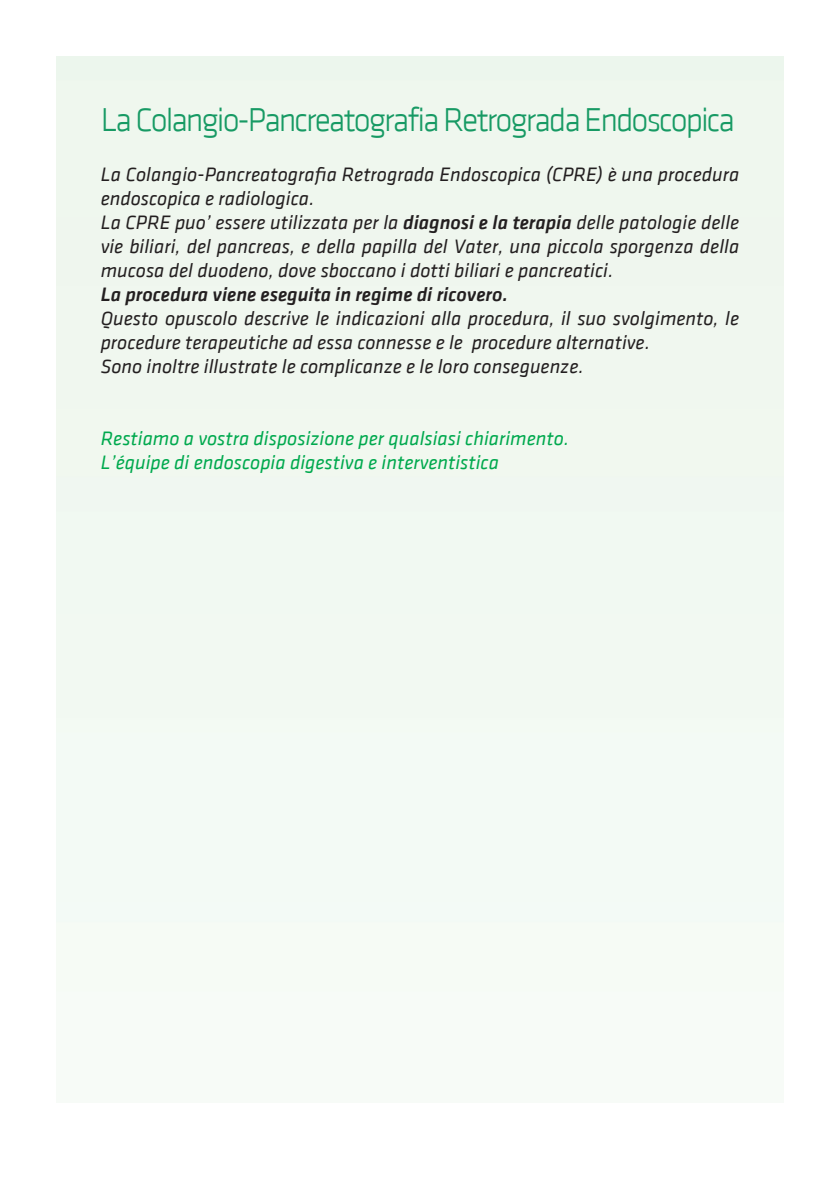
<style>
.page{position:relative;width:840px;height:1191px;background:#fff}
.page>*{position:absolute;margin:0;border:0;box-sizing:border-box;transform-origin:0 0}
.t1{font:300 34px "KLAVIKA";letter-spacing:-.06em;color:#179a64}
.t2{font:italic 20px/24px "KLAVIKA";color:#231f20}
.t3{font:italic 20px "KLAVIKA";color:#00a94e}
.t4{font:italic 500 20px "KLAVIKA";color:#231f20}
.s1{font-weight:500}
</style>
<div class="page">
<p class="t1" style="left:101px;top:102px;width:635px">La Colangio-Pancreatografia Retrograda Endoscopica</p>
<p class="t2" style="left:101px;top:163px;width:639px">La Colangio-Pancreatografia Retrograda Endoscopica (CPRE) è una procedura endoscopica e radiologica.</p>
<p class="t2" style="left:101px;top:211px;width:639px;text-align:justify">La CPRE puo’ essere utilizzata per la <span class="s1">diagnosi e la terapia</span> delle patologie delle vie biliari, del pancreas, e della papilla del Vater, una piccola sporgenza della mucosa del duodeno, dove sboccano i dotti biliari e pancreatici.</p>
<p class="t4" style="left:101px;top:284px;width:408px">La procedura viene eseguita in regime di ricovero.</p>
<p class="t2" style="left:101px;top:307px;width:639px">Questo opuscolo descrive le indicazioni alla procedura, il suo svolgimento, le procedure terapeutiche ad essa connesse e le procedure alternative.</p>
<p class="t2" style="left:101px;top:355px;width:484px">Sono inoltre illustrate le complicanze e le loro conseguenze.</p>
<p class="t3" style="left:101px;top:428px;width:469px">Restiamo a vostra disposizione per qualsiasi chiarimento.</p>
<p class="t3" style="left:101px;top:452px;width:399px">L’équipe di endoscopia digestiva e interventistica</p>
</div>
